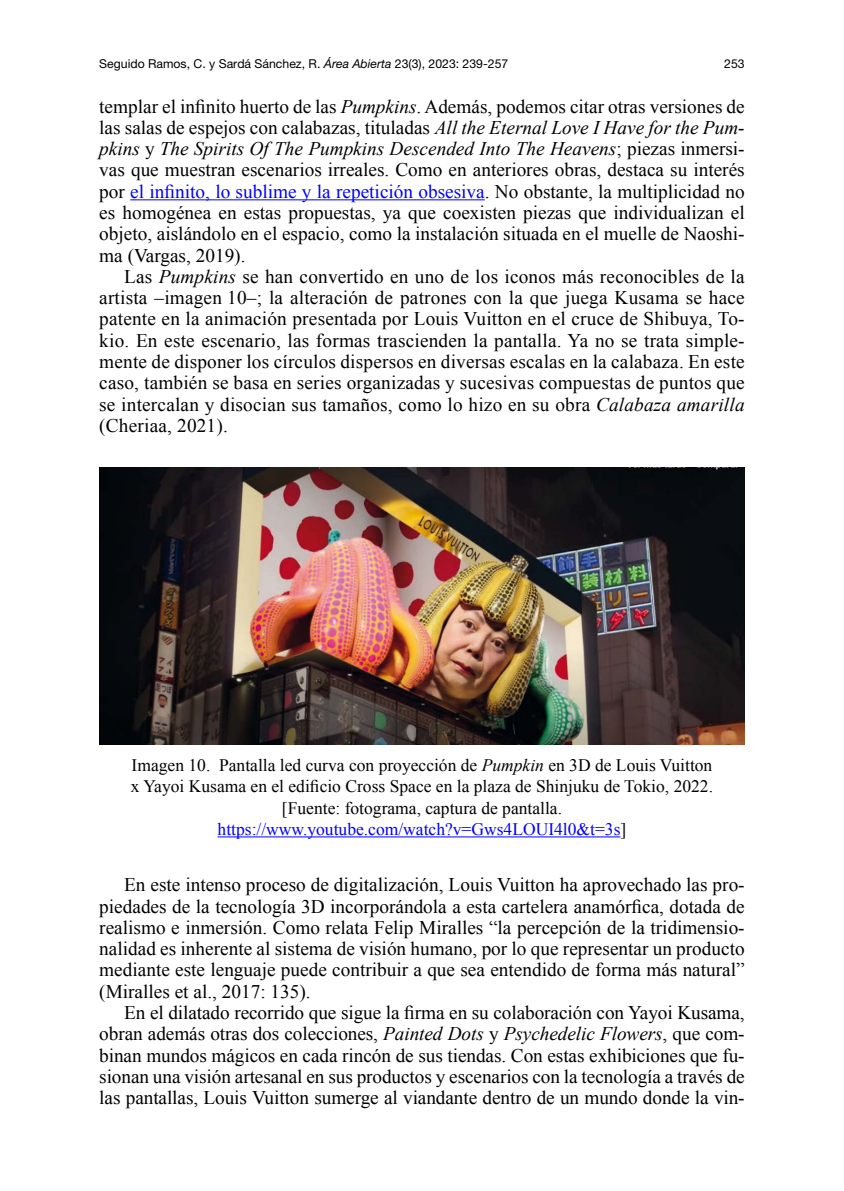
<style>
.page{position:relative;width:844px;height:1191px;background:#fff}
.page>*{position:absolute;margin:0;border:0;box-sizing:border-box;transform-origin:0 0}
._01_Texto_General{font:19.25px/21.3px "Times New Roman";color:#000;text-align:justify}
._08_Pie_de_figuras{font:17.5px/21.3px "Times New Roman";color:#000;text-align:center}
.t1{font:12.25px "Helvetica Neue LT Std";color:#000}
.s1{font-style:italic}
.s2{color:#00f}
</style>
<div class="page">
<hr style="left:130px;top:199px;width:354px;height:1px;background:#00f">
<hr style="left:217px;top:836px;width:403px;height:1px;background:#00f">
<img style="left:99px;top:467px;width:645px;height:277px">
<p class="t1" style="left:99px;top:57px;width:410px">Seguido Ramos, C. y Sardá Sánchez, R. <span class="s1">Área Abierta</span> 23(3), 2023: 239-257</p>
<p class="t1" style="left:724px;top:57px;width:22px">253</p>
<p class="_01_Texto_General" style="left:99px;top:95px;width:646px">templar el infinito huerto de las <span class="s1">Pumpkins</span>. Además, podemos citar otras versiones de las salas de espejos con calabazas, tituladas <span class="s1">All the Eternal Love I Have for the Pum&shy;pkins</span> y <span class="s1">The Spirits Of The Pumpkins Descended Into The Heavens</span>; piezas inmersi&shy;vas que muestran escenarios irreales. Como en anteriores obras, destaca su interés por <span class="s2">el infinito, lo sublime y la repetición obsesiva</span>. No obstante, la multiplicidad no es homogénea en estas propuestas, ya que coexisten piezas que individualizan el objeto, aislándolo en el espacio, como la instalación situada en el muelle de Naoshi&shy;ma (Vargas, 2019).</p>
<p class="_01_Texto_General" style="left:99px;top:265px;width:646px;text-indent:25px">Las <span class="s1">Pumpkins</span> se han convertido en uno de los iconos más reconocibles de la artista –imagen 10–; la alteración de patrones con la que juega Kusama se hace patente en la animación presentada por Louis Vuitton en el cruce de Shibuya, To&shy;kio. En este escenario, las formas trascienden la pantalla. Ya no se trata simple&shy;mente de disponer los círculos dispersos en diversas escalas en la calabaza. En este caso, también se basa en series organizadas y sucesivas compuestas de puntos que se intercalan y disocian sus tamaños, como lo hizo en su obra <span class="s1">Calabaza amarilla </span>(Cheriaa, 2021).</p>
<p class="_08_Pie_de_figuras" style="left:131px;top:754px;width:583px">Imagen 10. Pantalla led curva con proyección de <span class="s1">Pumpkin</span> en 3D de Louis Vuitton x Yayoi Kusama en el edificio Cross Space en la plaza de Shinjuku de Tokio, 2022. [Fuente: fotograma, captura de pantalla. <span class="s2">https://www.youtube.com/watch?v=Gws4LOUI4l0&amp;t=3s</span>]</p>
<p class="_01_Texto_General" style="left:99px;top:873px;width:646px;text-indent:25px">En este intenso proceso de digitalización, Louis Vuitton ha aprovechado las pro&shy;piedades de la tecnología 3D incorporándola a esta cartelera anamórfica, dotada de realismo e inmersión. Como relata Felip Miralles “la percepción de la tridimensio&shy;nalidad es inherente al sistema de visión humano, por lo que representar un producto mediante este lenguaje puede contribuir a que sea entendido de forma más natural” (Miralles et al., 2017: 135).</p>
<p class="_01_Texto_General" style="left:99px;top:1001px;width:646px;text-indent:25px">En el dilatado recorrido que sigue la firma en su colaboración con Yayoi Kusama, obran además otras dos colecciones, <span class="s1">Painted Dots</span> y <span class="s1">Psychedelic Flowers</span>, que com&shy;binan mundos mágicos en cada rincón de sus tiendas. Con estas exhibiciones que fu&shy;sionan una visión artesanal en sus productos y escenarios con la tecnología a través de las pantallas, Louis Vuitton sumerge al viandante dentro de un mundo donde la vin-</p>
</div>
